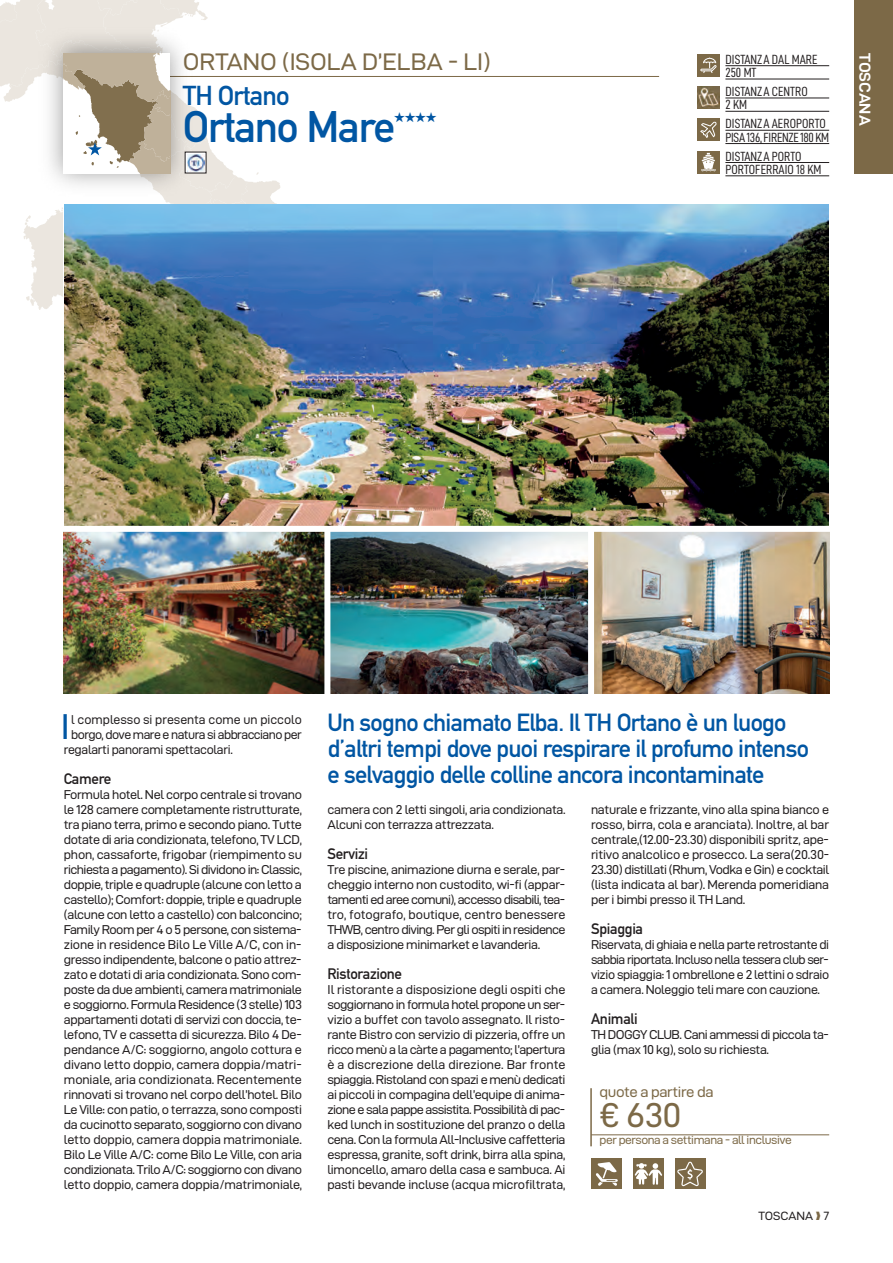
<style>
.page{position:relative;width:893px;height:1263px;background:#fff}
.page>*{position:absolute;margin:0;border:0;box-sizing:border-box;transform-origin:0 0}
.t1{font:700 43.5px "DIN Alternate";letter-spacing:-.03em;color:#0156a3}
.t2{font:36px "D DIN Exp";color:#0156a3}
.t3{font:34.5px "D DIN Exp";color:#7c6947}
.t4{font:700 27px "DIN Alternate";letter-spacing:-.03em;color:#0156a3}
.t5{font:700 24.45px/26.1px "DIN Alternate";letter-spacing:-.03em;color:#0156a3}
.t6{font:24px "D DIN Exp";color:#7c6947}
.t7{font:15.9px "D DIN Exp Bold";color:#fff}
.t8{font:700 15px "DIN Alternate";letter-spacing:-.02em;color:#231f20}
.t9{font:15px "D DIN Exp";letter-spacing:-.025em;color:#7c6947}
.t10{font:14.1px "Zapf Dingbats ITC";color:#0156a3}
.t11{font:13.35px/13.4px "D DIN Condensed";color:#231f20}
.t12{font:12.9px/15px "D DIN Exp";letter-spacing:-.025em;color:#231f20;text-align:justify}
.t13{font:12.9px/15px "D DIN Exp";letter-spacing:-.025em;color:#231f20;text-align:justify;scale:.96 1}
.t14{font:12.9px/15px "D DIN Exp";letter-spacing:-.045em;color:#231f20}
.t15{font:12.9px "D DIN Exp";letter-spacing:-.045em;color:#231f20;scale:.96 1}
.t16{font:12.9px "D DIN Exp";color:#231f20;scale:.96 1}
.t17{font:12px "D DIN Exp";letter-spacing:-.035em;color:#7c6947}
.t18{font:12px "D DIN Exp";color:#231f20}
.s1{color:#7c6947}
</style>
<div class="page">
<div style="left:855px;top:0;width:38px;height:173px;background:#7c6947"></div>
<hr style="left:75px;top:76px;width:584px;height:1px;background:#7c6947">
<hr style="left:725px;top:65px;width:104px;height:1px;background:#231f20">
<hr style="left:725px;top:79px;width:104px;height:1px;background:#231f20">
<div style="left:697px;top:54px;width:23px;height:23px;background:#7c6947"></div>
<svg style="left:700px;top:57px;width:17px;height:16px"></svg>
<hr style="left:725px;top:98px;width:104px;height:1px;background:#231f20">
<hr style="left:725px;top:111px;width:104px;height:1px;background:#231f20">
<img style="left:697px;top:86px;width:23px;height:23px">
<hr style="left:725px;top:130px;width:104px;height:1px;background:#231f20">
<hr style="left:725px;top:143px;width:104px;height:1px;background:#231f20">
<div style="left:697px;top:119px;width:23px;height:22px;background:#7c6947"></div>
<svg style="left:700px;top:122px;width:17px;height:16px"></svg>
<hr style="left:725px;top:162px;width:104px;height:1px;background:#231f20">
<hr style="left:725px;top:176px;width:104px;height:1px;background:#231f20">
<svg style="left:697px;top:151px;width:23px;height:22px"></svg>
<svg style="left:701px;top:170px;width:15px;height:1px"></svg>
<hr style="left:591px;top:1134px;width:238px;height:1px;background:#7c6947">
<hr style="left:590px;top:1088px;width:2px;height:58px;background:#7c6947">
<img style="left:64px;top:204px;width:765px;height:322px">
<img style="left:64px;top:532px;width:260px;height:162px">
<img style="left:330px;top:532px;width:258px;height:162px">
<img style="left:594px;top:532px;width:236px;height:162px">
<div style="left:592px;top:1159px;width:30px;height:30px;background:#7c6947"></div>
<svg style="left:596px;top:1162px;width:22px;height:24px"></svg>
<div style="left:633px;top:1159px;width:30px;height:30px;background:#7c6947"></div>
<svg style="left:635px;top:1163px;width:27px;height:22px"></svg>
<div style="left:675px;top:1159px;width:30px;height:30px;background:#7c6947"></div>
<svg style="left:677px;top:1162px;width:26px;height:24px"></svg>
<svg style="left:0;top:0;width:354px;height:399px"></svg>
<h3 class="t6" style="left:183px;top:54px;width:309px">ORTANO (ISOLA D’ELBA - LI)</h3>
<h3 class="t4" style="left:183px;top:79px;width:108px">TH Ortano</h3>
<h1 class="t1" style="left:183px;top:102px;width:214px">Ortano Mare</h1>
<p class="t10" style="left:394px;top:109px;width:44px">★★★★</p>
<p class="t11" style="left:725px;top:52px;width:94px">DISTANZA DAL MARE<br>250 MT</p>
<p class="t11" style="left:725px;top:84px;width:84px">DISTANZA CENTRO<br>2 KM</p>
<p class="t11" style="left:725px;top:117px;width:105px">DISTANZA AEROPORTO<br>PISA 136, FIRENZE 180 KM</p>
<p class="t11" style="left:725px;top:149px;width:98px">DISTANZA PORTO<br>PORTOFERRAIO 18 KM</p>
<p class="t7" style="left:874px;top:53px;width:74px;rotate:90deg">TOSCANA</p>
<h2 class="t2" style="left:61px;top:714px;width:10px">I</h2>
<p class="t16" style="left:71px;top:715px;width:242px">l complesso si presenta come un piccolo</p>
<p class="t15" style="left:71px;top:730px;width:242px">borgo, dove mare e natura si abbracciano per</p>
<p class="t13" style="left:64px;top:743px;width:178px">regalarti panorami spettacolari.</p>
<p class="t8" style="left:64px;top:770px;width:49px">Camere</p>
<p class="t12" style="left:64px;top:788px;width:240px">Formula hotel. Nel corpo centrale si trovano le 128 camere completamente ristrutturate, tra piano terra, primo e secondo piano. Tutte dotate di aria condizionata, telefono, TV LCD, phon, cassaforte, frigobar (riempimento su richiesta a pagamento). Si dividono in: Classic, doppie, triple e quadruple (alcune con letto a castello); Comfort: doppie, triple e quadruple (alcune con letto a castello) con balconcino; Family Room per 4 o 5 persone, con sistema&shy;zione in residence Bilo Le Ville A/C, con in&shy;gresso indipendente, balcone o patio attrez&shy;zato e dotati di aria condizionata. Sono com&shy;poste da due ambienti, camera matrimoniale e soggiorno. Formula Residence (3 stelle) 103 appartamenti dotati di servizi con doccia, te&shy;lefono, TV e cassetta di sicurezza. Bilo 4 De&shy;pendance A/C: soggiorno, angolo cottura e divano letto doppio, camera doppia/matri&shy;moniale, aria condizionata. Recentemente rinnovati si trovano nel corpo dell’hotel. Bilo Le Ville: con patio, o terrazza, sono composti da cucinotto separato, soggiorno con divano letto doppio, camera doppia matrimoniale.<br>Bilo Le Ville A/C: come Bilo Le Ville, con aria condizionata. Trilo A/C: soggiorno con divano letto doppio, camera doppia/matrimoniale,</p>
<h3 class="t5" style="left:327px;top:710px;width:483px">Un sogno chiamato Elba. Il TH Ortano è un luogo d’altri tempi dove puoi respirare il profumo intenso e selvaggio delle colline ancora incontaminate</h3>
<p class="t12" style="left:328px;top:803px;width:240px">camera con 2 letti singoli, aria condizionata.<br>Alcuni con terrazza attrezzata.</p>
<p class="t8" style="left:327px;top:845px;width:42px">Servizi</p>
<p class="t12" style="left:327px;top:863px;width:240px">Tre piscine, animazione diurna e serale, par&shy;cheggio interno non custodito, wi-fi (appar&shy;tamenti ed aree comuni), accesso disabili, tea&shy;tro, fotografo, boutique, centro benessere THWB, centro diving. Per gli ospiti in residence a disposizione minimarket e lavanderia.</p>
<p class="t8" style="left:327px;top:965px;width:76px">Ristorazione</p>
<p class="t12" style="left:327px;top:983px;width:240px">Il ristorante a disposizione degli ospiti che soggiornano in formula hotel propone un ser&shy;vizio a buffet con tavolo assegnato. Il risto&shy;rante Bistro con servizio di pizzeria, offre un ricco menù a la càrte a pagamento; l’apertura è a discrezione della direzione. Bar fronte spiaggia. Ristoland con spazi e menù dedicati ai piccoli in compagina dell’equipe di anima&shy;zione e sala pappe assistita. Possibilità di pac&shy;ked lunch in sostituzione del pranzo o della cena. Con la formula All-Inclusive caffetteria espressa, granite, soft drink, birra alla spina, limoncello, amaro della casa e sambuca. Ai pasti bevande incluse (acqua microfiltrata,</p>
<p class="t12" style="left:591px;top:803px;width:240px">naturale e frizzante, vino alla spina bianco e rosso, birra, cola e aranciata). Inoltre, al bar centrale,(12.00-23.30) disponibili spritz, ape&shy;ritivo analcolico e prosecco. La sera(20.30- 23.30) distillati (Rhum, Vodka e Gin) e cocktail (lista indicata al bar). Merenda pomeridiana per i bimbi presso il TH Land.</p>
<p class="t8" style="left:591px;top:920px;width:54px">Spiaggia</p>
<p class="t13" style="left:591px;top:938px;width:250px">Riservata, di ghiaia e nella parte retrostante di sabbia riportata. Incluso nella tessera club ser&shy;vizio spiaggia: 1 ombrellone e 2 lettini o sdraio a camera. Noleggio teli mare con cauzione.</p>
<p class="t8" style="left:591px;top:1010px;width:48px">Animali</p>
<p class="t14" style="left:591px;top:1028px;width:239px">TH DOGGY CLUB. Cani ammessi di piccola ta&shy;glia (max 10 kg), solo su richiesta.</p>
<p class="t9" style="left:600px;top:1087px;width:116px">quote a partire da</p>
<h3 class="t3" style="left:600px;top:1103px;width:83px">€ 630</h3>
<p class="t17" style="left:600px;top:1135px;width:194px">per persona a settimana - all inclusive</p>
<p class="t18" style="left:758px;top:1212px;width:72px">TOSCANA <span class="s1">❱</span> 7</p>
</div>
